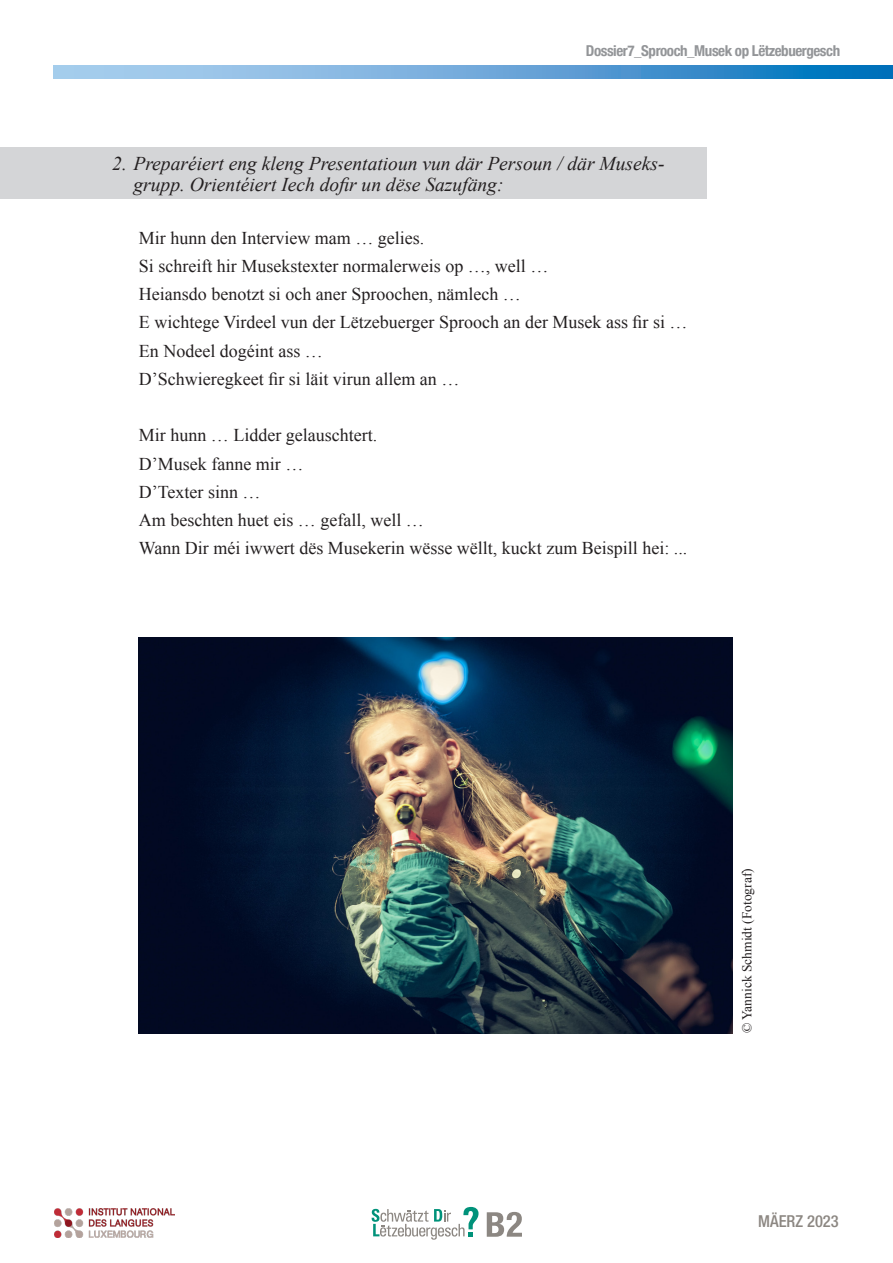
<style>
.page{position:relative;width:893px;height:1263px;background:#fff}
.page>*{position:absolute;margin:0;border:0;box-sizing:border-box;transform-origin:0 0}
.t1{font:italic 19.5px/21px "Times New Roman";color:#231f20}
.t2{font:18px "Times New Roman";color:#231f20}
.t3{font:500 condensed 16.5px "Helvetica Neue LT Std";color:#8c8782}
.t4{font:700 condensed 15px "Helvetica Neue";letter-spacing:-.03em;color:#939598}
.t5{font:13.5px "Times New Roman";color:#231f20}
</style>
<div class="page">
<svg style="left:371px;top:1207px;width:107px;height:33px"></svg>
<svg style="left:487px;top:1212px;width:35px;height:25px"></svg>
<img style="left:55px;top:1209px;width:119px;height:28px">
<svg style="left:54px;top:65px;width:839px;height:13px;background:#64a5d8"></svg>
<div style="left:0;top:147px;width:706px;height:52px;background:#d4d5d7"></div>
<img style="left:139px;top:638px;width:594px;height:395px">
<p class="t4" style="left:586px;top:38px;width:256px">Dossier7_Sprooch_Musek op Lëtzebuergesch</p>
<p class="t1" style="left:134px;top:152px;width:532px;text-indent:-21px">2. Preparéiert eng kleng Presentatioun vun där Persoun / där Museks&shy;grupp. Orientéiert Iech dofir un dëse Sazufäng:</p>
<p class="t2" style="left:139px;top:226px;width:287px">Mir hunn den Interview mam … gelies.</p>
<p class="t2" style="left:139px;top:254px;width:411px">Si schreift hir Musekstexter normalerweis op …, well …</p>
<p class="t2" style="left:139px;top:282px;width:383px">Heiansdo benotzt si och aner Sproochen, nämlech …</p>
<p class="t2" style="left:139px;top:310px;width:550px">E wichtege Virdeel vun der Lëtzebuerger Sprooch an der Musek ass fir si …</p>
<p class="t2" style="left:139px;top:339px;width:185px">En Nodeel dogéint ass …</p>
<p class="t2" style="left:139px;top:367px;width:322px">D’Schwieregkeet fir si läit virun allem an …</p>
<p class="t2" style="left:139px;top:423px;width:240px">Mir hunn … Lidder gelauschtert.</p>
<p class="t2" style="left:139px;top:452px;width:166px">D’Musek fanne mir …</p>
<p class="t2" style="left:139px;top:480px;width:123px">D’Texter sinn …</p>
<p class="t2" style="left:139px;top:508px;width:286px">Am beschten huet eis … gefall, well …</p>
<p class="t2" style="left:139px;top:536px;width:550px">Wann Dir méi iwwert dës Musekerin wësse wëllt, kuckt zum Beispill hei: ...</p>
<p class="t5" style="left:738px;top:1033px;width:166px;rotate:-90deg">© Yannick Schmidt (Fotograf)</p>
<p class="t3" style="left:758px;top:1211px;width:82px">MÄERZ 2023</p>
</div>
